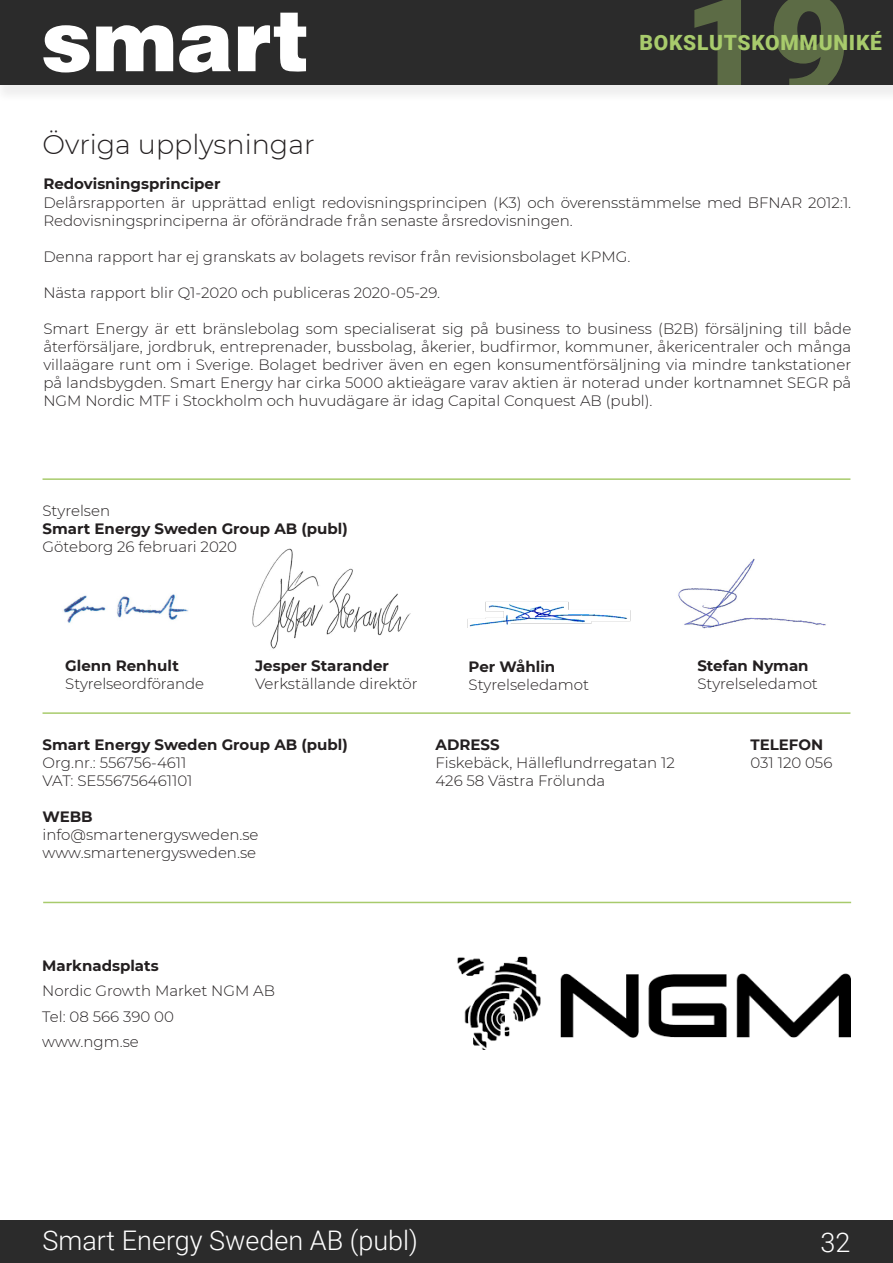
<style>
.page{position:relative;width:893px;height:1263px;background:#fff}
.page>*{position:absolute;margin:0;border:0;box-sizing:border-box;transform-origin:0 0}
.t1{font:300 27px "Roboto";color:#fff}
.t2{font:300 27px "Montserrat";color:#231f20}
.t3{font:900 21px "Roboto";letter-spacing:.035em;color:#a8cb6c}
.t4{font:300 15px/18px "Montserrat";color:#231f20}
.t5{font:700 15px "Montserrat";color:#231f20}
</style>
<div class="page">
<div style="left:0;top:1220px;width:893px;height:43px;background:#2b2b2b"></div>
<div style="left:0;top:0;width:893px;height:104px;background:#f5f5f5"></div>
<div style="left:0;top:0;width:893px;height:85px;background:#2b2b2b"></div>
<svg style="left:43px;top:25px;width:47px;height:47px"></svg>
<svg style="left:96px;top:25px;width:77px;height:46px"></svg>
<svg style="left:179px;top:25px;width:52px;height:47px"></svg>
<svg style="left:238px;top:13px;width:68px;height:59px"></svg>
<hr style="left:43px;top:478px;width:807px;height:2px;background:#a8cb6c">
<img style="left:252px;top:548px;width:159px;height:101px">
<img style="left:63px;top:594px;width:126px;height:29px">
<img style="left:678px;top:558px;width:148px;height:71px">
<hr style="left:43px;top:712px;width:807px;height:2px;background:#a8cb6c">
<hr style="left:43px;top:902px;width:808px;height:1px;background:#a8cb6c">
<img style="left:457px;top:956px;width:394px;height:93px">
<img style="left:467px;top:601px;width:164px;height:27px">
<p class="t2" style="left:43px;top:126px;width:274px">Övriga upplysningar</p>
<h2 class="t3" style="left:640px;top:28px;width:244px">BOKSLUTSKOMMUNIKÉ</h2>
<p class="t5" style="left:43px;top:173px;width:179px">Redovisningsprinciper</p>
<p class="t4" style="left:43px;top:193px;width:809px">Delårsrapporten är upprättad enligt redovisningsprincipen (K3) och överensstämmelse med BFNAR 2012:1.<br>Redovisningsprinciperna är oförändrade från senaste årsredovisningen.</p>
<p class="t4" style="left:43px;top:247px;width:589px">Denna rapport har ej granskats av bolagets revisor från revisionsbolaget KPMG.</p>
<p class="t4" style="left:43px;top:283px;width:398px">Nästa rapport blir Q1-2020 och publiceras 2020-05-29.</p>
<p class="t4" style="left:43px;top:319px;width:809px;text-align:justify">Smart Energy är ett bränslebolag som specialiserat sig på business to business (B2B) försäljning till både återförsäljare, jordbruk, entreprenader, bussbolag, åkerier, budfirmor, kommuner, åkericentraler och många villaägare runt om i Sverige. Bolaget bedriver även en egen konsumentförsäljning via mindre tankstationer på landsbygden. Smart Energy har cirka 5000 aktieägare varav aktien är noterad under kortnamnet SEGR på NGM Nordic MTF i Stockholm och huvudägare är idag Capital Conquest AB (publ).</p>
<p class="t4" style="left:43px;top:501px;width:69px">Styrelsen</p>
<p class="t5" style="left:43px;top:517px;width:307px">Smart Energy Sweden Group AB (publ)</p>
<p class="t4" style="left:43px;top:537px;width:196px">Göteborg 26 februari 2020</p>
<p class="t5" style="left:65px;top:654px;width:115px">Glenn Renhult</p>
<p class="t4" style="left:65px;top:674px;width:140px">Styrelseordförande</p>
<p class="t5" style="left:255px;top:654px;width:135px">Jesper Starander</p>
<p class="t4" style="left:255px;top:674px;width:164px">Verkställande direktör</p>
<p class="t5" style="left:469px;top:656px;width:88px">Per Wåhlin</p>
<p class="t4" style="left:469px;top:675px;width:122px">Styrelseledamot</p>
<p class="t5" style="left:697px;top:654px;width:113px">Stefan Nyman</p>
<p class="t4" style="left:697px;top:674px;width:122px">Styrelseledamot</p>
<p class="t5" style="left:43px;top:733px;width:307px">Smart Energy Sweden Group AB (publ)</p>
<p class="t4" style="left:43px;top:753px;width:145px">Org.nr.: 556756-4611</p>
<p class="t4" style="left:43px;top:771px;width:151px">VAT: SE556756461101</p>
<p class="t5" style="left:43px;top:805px;width:52px">WEBB</p>
<p class="t4" style="left:43px;top:825px;width:218px">info@smartenergysweden.se</p>
<p class="t4" style="left:43px;top:843px;width:215px">www.smartenergysweden.se</p>
<p class="t5" style="left:435px;top:733px;width:66px">ADRESS</p>
<p class="t4" style="left:435px;top:753px;width:241px">Fiskebäck, Hälleflundrregatan 12</p>
<p class="t4" style="left:435px;top:771px;width:171px">426 58 Västra Frölunda</p>
<p class="t5" style="left:750px;top:733px;width:74px">TELEFON</p>
<p class="t4" style="left:750px;top:753px;width:83px">031 120 056</p>
<p class="t5" style="left:42px;top:954px;width:118px">Marknadsplats</p>
<p class="t4" style="left:42px;top:981px;width:234px">Nordic Growth Market NGM AB</p>
<p class="t4" style="left:42px;top:1007px;width:133px">Tel: 08 566 390 00</p>
<p class="t4" style="left:42px;top:1032px;width:98px">www.ngm.se</p>
<h1 class="t1" style="left:43px;top:1221px;width:377px">Smart Energy Sweden AB (publ)</h1>
<h1 class="t1" style="left:820px;top:1223px;width:31px">32</h1>
</div>
